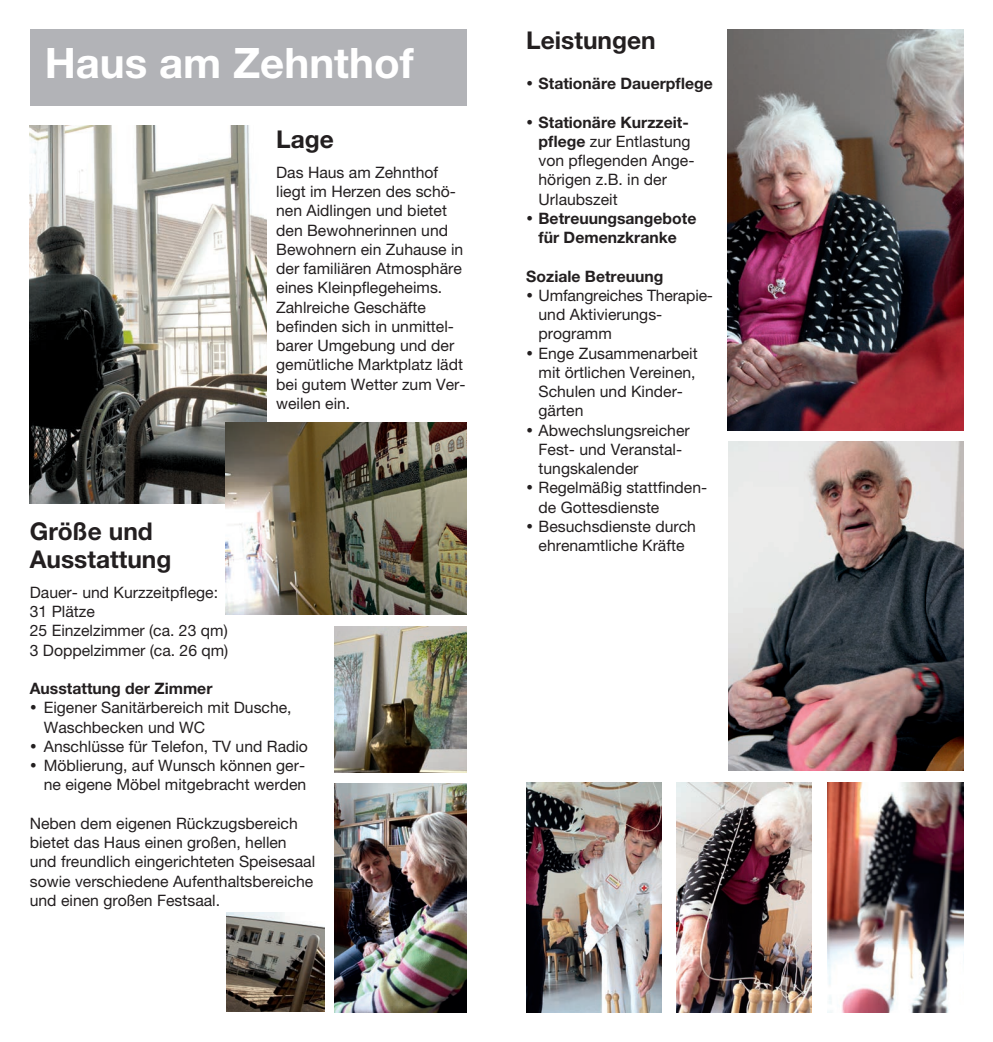
<style>
.page{position:relative;width:993px;height:1042px;background:#fff}
.page>*{position:absolute;margin:0;border:0;box-sizing:border-box;transform-origin:0 0}
.t1{font:700 42px "Helvetica Neue";color:#fff}
.t2{font:700 24.5px/28px "Helvetica Neue";color:#231f20}
.t3{font:15.75px/19.2px "Helvetica Neue";color:#231f20}
.t4{font:700 15.75px/19.2px "Helvetica Neue";color:#231f20;text-align:center}
.s1{font-weight:700}
</style>
<div class="page">
<img style="left:334px;top:626px;width:132px;height:146px">
<img style="left:226px;top:913px;width:98px;height:99px">
<div style="left:30px;top:30px;width:436px;height:76px;background:#b2b3b7"></div>
<img style="left:526px;top:783px;width:135px;height:229px">
<img style="left:676px;top:783px;width:135px;height:229px">
<img style="left:827px;top:783px;width:135px;height:229px">
<img style="left:334px;top:784px;width:132px;height:228px">
<img style="left:727px;top:30px;width:235px;height:400px">
<img style="left:728px;top:441px;width:234px;height:329px">
<img style="left:30px;top:125px;width:237px;height:379px">
<img style="left:225px;top:422px;width:241px;height:192px">
<h1 class="t1" style="left:45px;top:37px;width:370px">Haus am Zehnthof</h1>
<h2 class="t2" style="left:276px;top:125px;width:59px">Lage</h2>
<p class="t3" style="left:276px;top:162px;width:191px">Das Haus am Zehnthof liegt im Herzen des schö&shy;nen Aidlingen und bietet den Bewohnerinnen und<br>Bewohnern ein Zuhause in der familiären Atmosphäre eines Kleinpflegeheims.<br>Zahlreiche Geschäfte befinden sich in unmittel&shy;barer Umgebung und der gemütliche Marktplatz lädt bei gutem Wetter zum Ver&shy;weilen ein.</p>
<h2 class="t2" style="left:30px;top:517px;width:143px">Größe und<br>Ausstattung</h2>
<p class="t3" style="left:30px;top:582px;width:200px">Dauer- und Kurzzeitpflege:<br>31 Plätze<br>25 Einzelzimmer (ca. 23 qm)<br>3 Doppelzimmer (ca. 26 qm)</p>
<p class="t4" style="left:30px;top:678px;width:184px">Ausstattung der Zimmer</p>
<p class="t3" style="left:44px;top:698px;width:249px;text-indent:-14px">• Eigener Sanitärbereich mit Dusche,<br>Waschbecken und WC</p>
<p class="t3" style="left:30px;top:736px;width:280px">• Anschlüsse für Telefon, TV und Radio</p>
<p class="t3" style="left:30px;top:756px;width:278px;text-align:right">• Möblierung, auf Wunsch können ger&shy;ne eigene Möbel mitgebracht werden</p>
<p class="t3" style="left:30px;top:813px;width:287px">Neben dem eigenen Rückzugsbereich bietet das Haus einen großen, hellen und freundlich eingerichteten Speisesaal sowie verschiedene Aufenthaltsbereiche und einen großen Festsaal.</p>
<h2 class="t2" style="left:526px;top:26px;width:131px">Leistungen</h2>
<p class="t4" style="left:526px;top:74px;width:188px">• Stationäre Dauerpflege</p>
<p class="t3" style="left:538px;top:112px;width:157px;text-indent:-12px">• <span class="s1">Stationäre Kurzzeit&shy;pflege</span> zur Entlastung von pflegenden Ange&shy;hörigen z.B. in der<br>Urlaubszeit</p>
<p class="t4" style="left:526px;top:208px;width:172px">• Betreuungsangebote für Demenzkranke</p>
<p class="t4" style="left:526px;top:266px;width:139px">Soziale Betreuung</p>
<p class="t3" style="left:538px;top:285px;width:176px;text-indent:-12px">• Umfangreiches Therapie&shy;und Aktivierungs&shy;programm</p>
<p class="t3" style="left:538px;top:343px;width:161px;text-indent:-12px">• Enge Zusammenarbeit mit örtlichen Vereinen,<br>Schulen und Kinder&shy;gärten</p>
<p class="t3" style="left:538px;top:420px;width:153px;text-indent:-12px">• Abwechslungsreicher<br>Fest- und Veranstal&shy;tungskalender</p>
<p class="t3" style="left:538px;top:478px;width:170px;text-indent:-12px">• Regelmäßig stattfinden&shy;de Gottesdienste</p>
<p class="t3" style="left:526px;top:516px;width:171px;text-align:center">• Besuchsdienste durch ehrenamtliche Kräfte</p>
</div>
